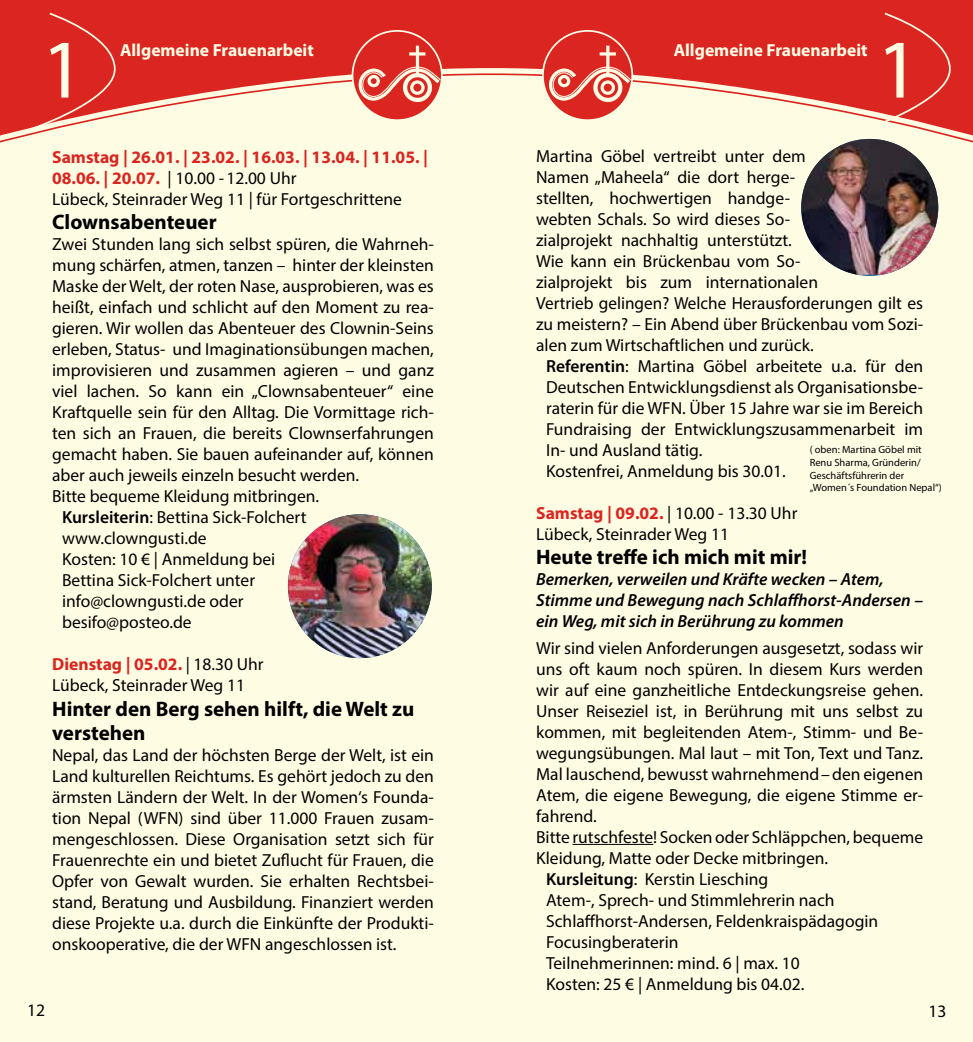
<style>
.page{position:relative;width:973px;height:1042px;background:#fff}
.page>*{position:absolute;margin:0;border:0;box-sizing:border-box;transform-origin:0 0}
.t1{font:84px "Myriad Pro";color:#fffce4}
.t2{font:700 21px/24.5px "Myriad Pro";color:#000}
.t3{font:17.5px/21px "Myriad Pro";color:#000}
.t4{font:italic 600 17.5px/21px "Myriad Pro";color:#000}
.t5{font:700 17.5px "Myriad Pro";color:#fffce4}
.t6{font:10.5px/12.6px "Myriad Pro";color:#000}
.s1{font-weight:700;color:#da2520}
.s2{font-weight:600}
</style>
<div class="page">
<div style="left:0;top:0;width:972px;height:1042px;background:#fffce4"></div>
<div style="left:0;top:0;width:972px;height:73px;background:#da2520"></div>
<svg style="left:0;top:73px;width:972px;height:70px"></svg>
<svg style="left:20px;top:12px;width:96px;height:122px;background:#de423a"></svg>
<svg style="left:854px;top:12px;width:97px;height:122px;background:#df433b"></svg>
<div style="left:543px;top:31px;width:89px;height:89px;background:#da2520;border-radius:50%"></div>
<div style="left:542px;top:30px;width:91px;height:91px;border:2px solid #fffce4;border-radius:50%"></div>
<svg style="left:599px;top:52px;width:16px;height:4px"></svg>
<hr style="left:606px;top:46px;width:3px;height:28px;background:#fffce4">
<svg style="left:547px;top:65px;width:85px;height:37px"></svg>
<div style="left:352px;top:31px;width:90px;height:89px;background:#da2520;border-radius:50%"></div>
<div style="left:351px;top:30px;width:91px;height:91px;border:2px solid #fffce4;border-radius:50%"></div>
<svg style="left:409px;top:52px;width:16px;height:4px"></svg>
<hr style="left:416px;top:46px;width:3px;height:28px;background:#fffce4">
<svg style="left:357px;top:65px;width:84px;height:37px"></svg>
<hr style="left:572px;top:844px;width:81px;height:1px;background:#000">
<img style="left:801px;top:139px;width:137px;height:136px">
<img style="left:288px;top:514px;width:143px;height:144px;border-radius:72px">
<h1 class="t1" style="left:41px;top:18px;width:45px">1</h1>
<h1 class="t1" style="left:876px;top:18px;width:45px">1</h1>
<p class="t5" style="left:120px;top:39px;width:195px">Allgemeine Frauenarbeit</p>
<p class="t5" style="left:673px;top:39px;width:195px">Allgemeine Frauenarbeit</p>
<p class="t3" style="left:52px;top:146px;width:377px"><span class="s1">Samstag | 26.01. | 23.02. | 16.03. | 13.04. | 11.05. |<br>08.06. | 20.07.</span> | 10.00 - 12.00 Uhr<br>Lübeck, Steinrader Weg 11 | für Fortgeschrittene</p>
<p class="t2" style="left:52px;top:209px;width:166px">Clownsabenteuer</p>
<p class="t3" style="left:52px;top:233px;width:383px">Zwei Stunden lang sich selbst spüren, die Wahrneh-</p>
<p class="t3" style="left:52px;top:254px;width:383px">mung schärfen, atmen, tanzen – hinter der kleinsten</p>
<p class="t3" style="left:52px;top:275px;width:383px">Maske der Welt, der roten Nase, ausprobieren, was es</p>
<p class="t3" style="left:52px;top:296px;width:383px">heißt, einfach und schlicht auf den Moment zu rea-</p>
<p class="t3" style="left:52px;top:317px;width:383px">gieren. Wir wollen das Abenteuer des Clownin-Seins</p>
<p class="t3" style="left:52px;top:338px;width:383px">erleben, Status- und Imaginationsübungen machen,</p>
<p class="t3" style="left:52px;top:359px;width:383px">improvisieren und zusammen agieren – und ganz</p>
<p class="t3" style="left:52px;top:380px;width:383px">viel lachen. So kann ein „Clownsabenteuer“ eine</p>
<p class="t3" style="left:52px;top:401px;width:383px">Kraftquelle sein für den Alltag. Die Vormittage rich-</p>
<p class="t3" style="left:52px;top:422px;width:383px">ten sich an Frauen, die bereits Clownserfahrungen</p>
<p class="t3" style="left:52px;top:443px;width:383px">gemacht haben. Sie bauen aufeinander auf, können</p>
<p class="t3" style="left:52px;top:464px;width:308px">aber auch jeweils einzeln besucht werden.</p>
<p class="t3" style="left:52px;top:485px;width:268px">Bitte bequeme Kleidung mitbringen.</p>
<p class="t3" style="left:62px;top:506px;width:246px"><span class="s2">Kursleiterin</span>: Bettina Sick-Folchert</p>
<p class="t3" style="left:62px;top:527px;width:146px">www.clowngusti.de</p>
<p class="t3" style="left:62px;top:548px;width:215px">Kosten: 10 € | Anmeldung bei</p>
<p class="t3" style="left:62px;top:569px;width:194px">Bettina Sick-Folchert unter</p>
<p class="t3" style="left:62px;top:590px;width:183px">info@clowngusti.de oder</p>
<p class="t3" style="left:62px;top:611px;width:131px">besifo@posteo.de</p>
<p class="t3" style="left:52px;top:653px;width:213px"><span class="s1">Dienstag | 05.02.</span> | 18.30 Uhr<br>Lübeck, Steinrader Weg 11</p>
<p class="t2" style="left:52px;top:696px;width:363px">Hinter den Berg sehen hilft, die Welt zu verstehen</p>
<p class="t3" style="left:52px;top:744px;width:383px;text-align:justify">Nepal, das Land der höchsten Berge der Welt, ist ein Land kulturellen Reichtums. Es gehört jedoch zu den ärmsten Ländern der Welt. In der Women‘s Founda&shy;tion Nepal (WFN) sind über 11.000 Frauen zusam&shy;mengeschlossen. Diese Organisation setzt sich für Frauenrechte ein und bietet Zuflucht für Frauen, die Opfer von Gewalt wurden. Sie erhalten Rechtsbei&shy;stand, Beratung und Ausbildung. Finanziert werden diese Projekte u.a. durch die Einkünfte der Produkti&shy;onskooperative, die der WFN angeschlossen ist.</p>
<p class="t3" style="left:536px;top:145px;width:271px">Martina Göbel vertreibt unter dem</p>
<p class="t3" style="left:536px;top:166px;width:260px">Namen „Maheela“ die dort herge-</p>
<p class="t3" style="left:536px;top:187px;width:255px">stellten, hochwertigen handge-</p>
<p class="t3" style="left:536px;top:208px;width:255px">webten Schals. So wird dieses So-</p>
<p class="t3" style="left:536px;top:229px;width:257px">zialprojekt nachhaltig unterstützt.</p>
<p class="t3" style="left:536px;top:250px;width:266px">Wie kann ein Brückenbau vom So-</p>
<p class="t3" style="left:536px;top:271px;width:283px">zialprojekt bis zum internationalen</p>
<p class="t3" style="left:536px;top:292px;width:388px">Vertrieb gelingen? Welche Herausforderungen gilt es</p>
<p class="t3" style="left:536px;top:313px;width:388px">zu meistern? – Ein Abend über Brückenbau vom Sozi-</p>
<p class="t3" style="left:536px;top:334px;width:279px">alen zum Wirtschaftlichen und zurück.</p>
<p class="t3" style="left:546px;top:355px;width:378px"><span class="s2">Referentin</span>: Martina Göbel arbeitete u.a. für den</p>
<p class="t3" style="left:546px;top:376px;width:378px">Deutschen Entwicklungsdienst als Organisationsbe-</p>
<p class="t3" style="left:546px;top:397px;width:378px">raterin für die WFN. Über 15 Jahre war sie im Bereich</p>
<p class="t3" style="left:546px;top:418px;width:378px">Fundraising der Entwicklungszusammenarbeit im</p>
<p class="t3" style="left:546px;top:439px;width:158px">In- und Ausland tätig.</p>
<p class="t3" style="left:546px;top:460px;width:241px">Kostenfrei, Anmeldung bis 30.01.</p>
<p class="t3" style="left:536px;top:502px;width:263px"><span class="s1">Samstag | 09.02.</span> | 10.00 - 13.30 Uhr<br>Lübeck, Steinrader Weg 11</p>
<p class="t2" style="left:536px;top:544px;width:272px">Heute treffe ich mich mit mir!</p>
<p class="t4" style="left:536px;top:569px;width:388px">Bemerken, verweilen und Kräfte wecken – Atem,<br>Stimme und Bewegung nach Schlaffhorst-Andersen – ein Weg, mit sich in Berührung zu kommen</p>
<p class="t3" style="left:536px;top:637px;width:388px">Wir sind vielen Anforderungen ausgesetzt, sodass wir</p>
<p class="t3" style="left:536px;top:658px;width:388px">uns oft kaum noch spüren. In diesem Kurs werden</p>
<p class="t3" style="left:536px;top:679px;width:388px">wir auf eine ganzheitliche Entdeckungsreise gehen.</p>
<p class="t3" style="left:536px;top:700px;width:388px">Unser Reiseziel ist, in Berührung mit uns selbst zu</p>
<p class="t3" style="left:536px;top:721px;width:388px">kommen, mit begleitenden Atem-, Stimm- und Be-</p>
<p class="t3" style="left:536px;top:742px;width:388px">wegungsübungen. Mal laut – mit Ton, Text und Tanz.</p>
<p class="t3" style="left:536px;top:763px;width:388px">Mal lauschend, bewusst wahrnehmend– den eigenen</p>
<p class="t3" style="left:536px;top:784px;width:388px">Atem, die eigene Bewegung, die eigene Stimme er-</p>
<p class="t3" style="left:536px;top:805px;width:62px">fahrend.</p>
<p class="t3" style="left:536px;top:826px;width:388px">Bitte rutschfeste! Socken oder Schläppchen, bequeme</p>
<p class="t3" style="left:536px;top:847px;width:293px">Kleidung, Matte oder Decke mitbringen.</p>
<p class="t3" style="left:546px;top:868px;width:224px"><span class="s2">Kursleitung</span>: Kerstin Liesching</p>
<p class="t3" style="left:546px;top:889px;width:290px">Atem-, Sprech- und Stimmlehrerin nach</p>
<p class="t3" style="left:546px;top:910px;width:333px">Schlaffhorst-Andersen, Feldenkraispädagogin</p>
<p class="t3" style="left:546px;top:931px;width:134px">Focusingberaterin</p>
<p class="t3" style="left:546px;top:952px;width:255px">Teilnehmerinnen: mind. 6 | max. 10</p>
<p class="t3" style="left:546px;top:973px;width:260px">Kosten: 25 € | Anmeldung bis 04.02.</p>
<p class="t6" style="left:809px;top:443px;width:134px">( oben: Martina Göbel mit<br>Renu Sharma, Gründerin/<br>Geschäftsführerin der „Women´s Foundation Nepal“)</p>
<p class="t3" style="left:27px;top:999px;width:19px">12</p>
<p class="t3" style="left:928px;top:1000px;width:19px">13</p>
</div>
